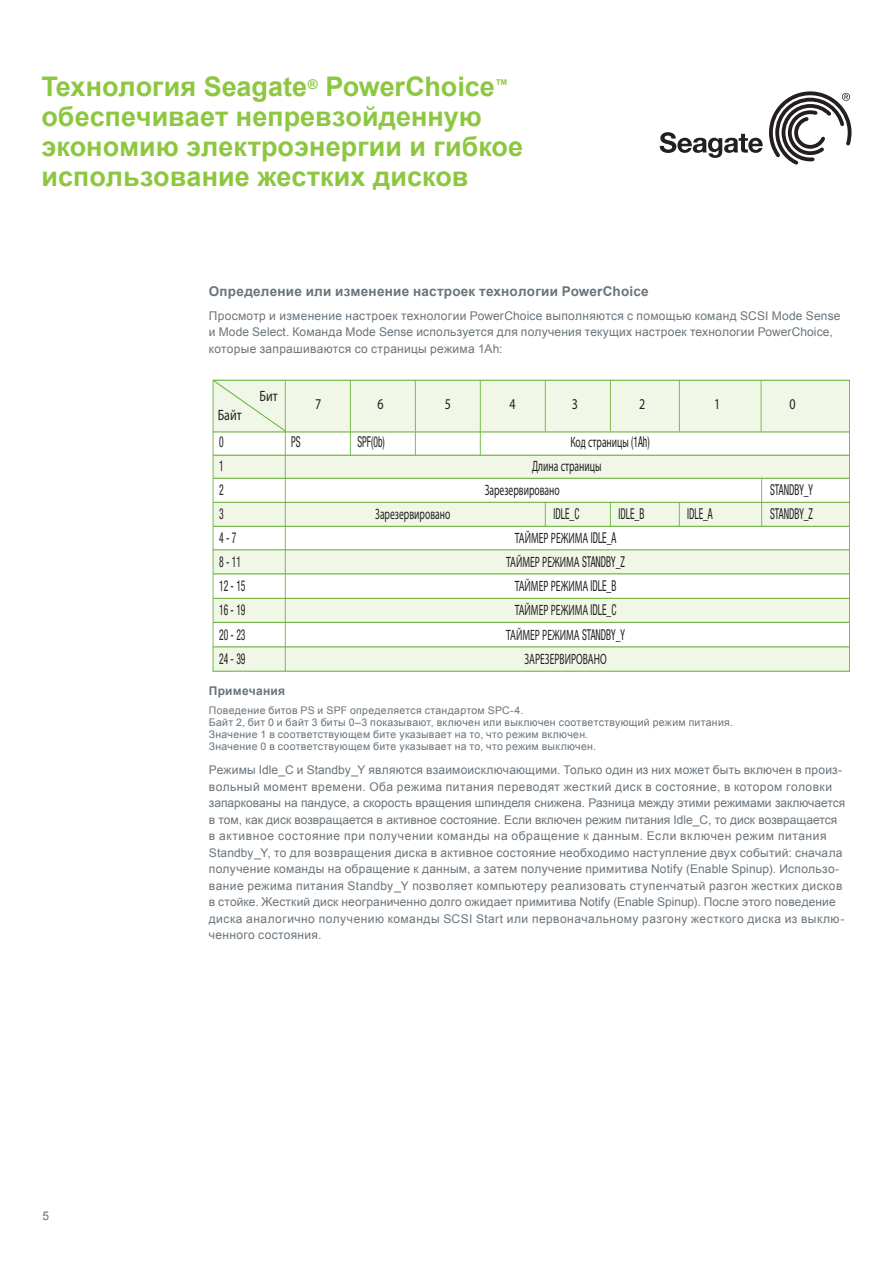
<style>
.page{position:relative;width:893px;height:1263px;background:#fff}
.page>*{position:absolute;margin:0;border:0;box-sizing:border-box;transform-origin:0 0}
.t1{font:700 27px/30px "Arial";color:#8dc73f}
.t2{font:15px "Myriad Pro";color:#231f20;scale:.64 1}
.t3{font:condensed 15px "Helvetica Neue";color:#231f20;scale:.64 1}
.t4{font:15px "Myriad Pro";color:#231f20;scale:.8 1}
.t5{font:700 13.5px "Arial";letter-spacing:.015em;color:#6a747b}
.t6{font:12px/16.5px "Arial";letter-spacing:.02em;color:#6a747b}
.t7{font:700 12px "Arial";letter-spacing:.025em;color:#6a747b}
.t8{font:10.5px/12px "Arial";letter-spacing:.03em;color:#6a747b}
.s1{font-family:"Helvetica Neue";font-stretch:condensed}
</style>
<div class="page">
<div style="left:213px;top:454px;width:636px;height:25px;background:#f0f7e7"></div>
<div style="left:213px;top:380px;width:636px;height:51px;background:#f0f7e7"></div>
<div style="left:213px;top:502px;width:636px;height:25px;background:#f0f7e7"></div>
<div style="left:213px;top:550px;width:636px;height:25px;background:#f0f7e7"></div>
<div style="left:213px;top:598px;width:636px;height:25px;background:#f0f7e7"></div>
<div style="left:213px;top:646px;width:636px;height:25px;background:#f0f7e7"></div>
<hr style="left:213px;top:647px;width:637px;height:1px;background:#6db43f">
<hr style="left:213px;top:622px;width:636px;height:1px;background:#6db43f">
<hr style="left:213px;top:598px;width:637px;height:1px;background:#6db43f">
<hr style="left:213px;top:502px;width:636px;height:1px;background:#6db43f">
<hr style="left:213px;top:478px;width:637px;height:1px;background:#6db43f">
<hr style="left:213px;top:455px;width:636px;height:1px;background:#6db43f">
<hr style="left:350px;top:380px;width:1px;height:51px;background:#6db43f">
<hr style="left:415px;top:380px;width:1px;height:51px;background:#6db43f">
<hr style="left:480px;top:380px;width:1px;height:75px;background:#6db43f">
<hr style="left:545px;top:380px;width:1px;height:51px;background:#6db43f">
<hr style="left:610px;top:380px;width:1px;height:51px;background:#6db43f">
<hr style="left:679px;top:380px;width:1px;height:51px;background:#6db43f">
<hr style="left:761px;top:380px;width:1px;height:51px;background:#6db43f">
<svg style="left:679px;top:502px;width:1px;height:24px"></svg>
<hr style="left:761px;top:478px;width:1px;height:49px;background:#6db43f">
<hr style="left:213px;top:574px;width:637px;height:1px;background:#6db43f">
<hr style="left:285px;top:380px;width:1px;height:291px;background:#6db43f">
<svg style="left:213px;top:380px;width:73px;height:52px"></svg>
<hr style="left:213px;top:526px;width:637px;height:1px;background:#6db43f">
<hr style="left:213px;top:549px;width:636px;height:1px;background:#6db43f">
<svg style="left:610px;top:503px;width:1px;height:23px"></svg>
<hr style="left:213px;top:432px;width:636px;height:1px;background:#6db43f">
<svg style="left:350px;top:432px;width:1px;height:23px"></svg>
<svg style="left:415px;top:432px;width:1px;height:23px"></svg>
<svg style="left:545px;top:502px;width:3px;height:24px"></svg>
<svg style="left:660px;top:132px;width:103px;height:26px"></svg>
<svg style="left:769px;top:91px;width:82px;height:74px"></svg>
<h1 class="t1" style="left:41px;top:73px;width:483px">Технология Seagate<sup>®</sup> PowerChoice<sup>™ </sup>обеспечивает непревзойденную экономию электроэнергии и гибкое использование жестких дисков</h1>
<p class="t5" style="left:209px;top:282px;width:441px">Определение или изменение настроек технологии PowerChoice</p>
<p class="t6" style="left:209px;top:307px;width:633px">Просмотр и изменение настроек технологии PowerChoice выполняются с помощью команд SCSI Mode Sense и Mode Select. Команда Mode Sense используется для получения текущих настроек технологии PowerChoice, которые запрашиваются со страницы режима 1Ah:</p>
<p class="t6" style="left:43px;top:1208px;width:8px">5</p>
<p class="t4" style="left:260px;top:386px;width:24px">Бит</p>
<p class="t4" style="left:315px;top:395px;width:9px">7</p>
<p class="t4" style="left:377px;top:395px;width:9px">6</p>
<p class="t4" style="left:445px;top:395px;width:9px">5</p>
<p class="t4" style="left:510px;top:395px;width:9px">4</p>
<p class="t4" style="left:572px;top:395px;width:9px">3</p>
<p class="t4" style="left:639px;top:395px;width:9px">2</p>
<p class="t4" style="left:714px;top:395px;width:9px">1</p>
<p class="t4" style="left:789px;top:395px;width:9px">0</p>
<p class="t4" style="left:218px;top:406px;width:31px">Байт</p>
<p class="t3" style="left:219px;top:433px;width:9px">0</p>
<p class="t3" style="left:291px;top:433px;width:16px">PS</p>
<p class="t3" style="left:357px;top:433px;width:44px">SPF(0b)</p>
<p class="t2" style="left:570px;top:433px;width:126px">Код страницы <span class="s1">(1Ah)</span></p>
<p class="t3" style="left:219px;top:457px;width:9px">1</p>
<p class="t2" style="left:532px;top:457px;width:110px">Длина страницы</p>
<p class="t3" style="left:219px;top:481px;width:9px">2</p>
<p class="t2" style="left:485px;top:481px;width:119px">Зарезервировано</p>
<p class="t3" style="left:770px;top:481px;width:69px">STANDBY_Y</p>
<p class="t3" style="left:219px;top:505px;width:9px">3</p>
<p class="t2" style="left:375px;top:505px;width:119px">Зарезервировано</p>
<p class="t3" style="left:554px;top:505px;width:42px">IDLE_C</p>
<p class="t3" style="left:618px;top:505px;width:42px">IDLE_B</p>
<p class="t3" style="left:687px;top:505px;width:42px">IDLE_A</p>
<p class="t3" style="left:770px;top:505px;width:69px">STANDBY_Z</p>
<p class="t3" style="left:219px;top:529px;width:28px">4 - 7</p>
<p class="t2" style="left:515px;top:529px;width:160px">ТАЙМЕР РЕЖИМА <span class="s1">IDLE_A</span></p>
<p class="t3" style="left:219px;top:553px;width:36px">8 - 11</p>
<p class="t2" style="left:506px;top:553px;width:187px">ТАЙМЕР РЕЖИМА <span class="s1">STANDBY_Z</span></p>
<p class="t3" style="left:219px;top:577px;width:43px">12 - 15</p>
<p class="t2" style="left:515px;top:577px;width:160px">ТАЙМЕР РЕЖИМА <span class="s1">IDLE_B</span></p>
<p class="t3" style="left:219px;top:601px;width:43px">16 - 19</p>
<p class="t2" style="left:515px;top:601px;width:160px">ТАЙМЕР РЕЖИМА <span class="s1">IDLE_C</span></p>
<p class="t3" style="left:219px;top:625px;width:43px">20 - 23</p>
<p class="t2" style="left:506px;top:625px;width:187px">ТАЙМЕР РЕЖИМА <span class="s1">STANDBY_Y</span></p>
<p class="t3" style="left:219px;top:649px;width:43px">24 - 39</p>
<p class="t2" style="left:524px;top:649px;width:130px">ЗАРЕЗЕРВИРОВАНО</p>
<p class="t7" style="left:209px;top:683px;width:78px">Примечания</p>
<p class="t8" style="left:209px;top:705px;width:526px">Поведение битов PS и SPF определяется стандартом SPC-4.<br>Байт 2, бит 0 и байт 3 биты 0–3 показывают, включен или выключен соответствующий режим питания.<br>Значение 1 в соответствующем бите указывает на то, что режим включен.<br>Значение 0 в соответствующем бите указывает на то, что режим выключен.</p>
<p class="t6" style="left:209px;top:762px;width:638px">Режимы Idle_C и Standby_Y являются взаимоисключающими. Только один из них может быть включен в произ&shy;вольный момент времени. Оба режима питания переводят жесткий диск в состояние, в котором головки запаркованы на пандусе, а скорость вращения шпинделя снижена. Разница между этими режимами заключается в том, как диск возвращается в активное состояние. Если включен режим питания Idle_C, то диск возвращается в активное состояние при получении команды на обращение к данным. Если включен режим питания Standby_Y, то для возвращения диска в активное состояние необходимо наступление двух событий: сначала получение команды на обращение к данным, а затем получение примитива Notify (Enable Spinup). Использо&shy;вание режима питания Standby_Y позволяет компьютеру реализовать ступенчатый разгон жестких дисков в стойке. Жесткий диск неограниченно долго ожидает примитива Notify (Enable Spinup). После этого поведение диска аналогично получению команды SCSI Start или первоначальному разгону жесткого диска из выклю&shy;ченного состояния.</p>
</div>
